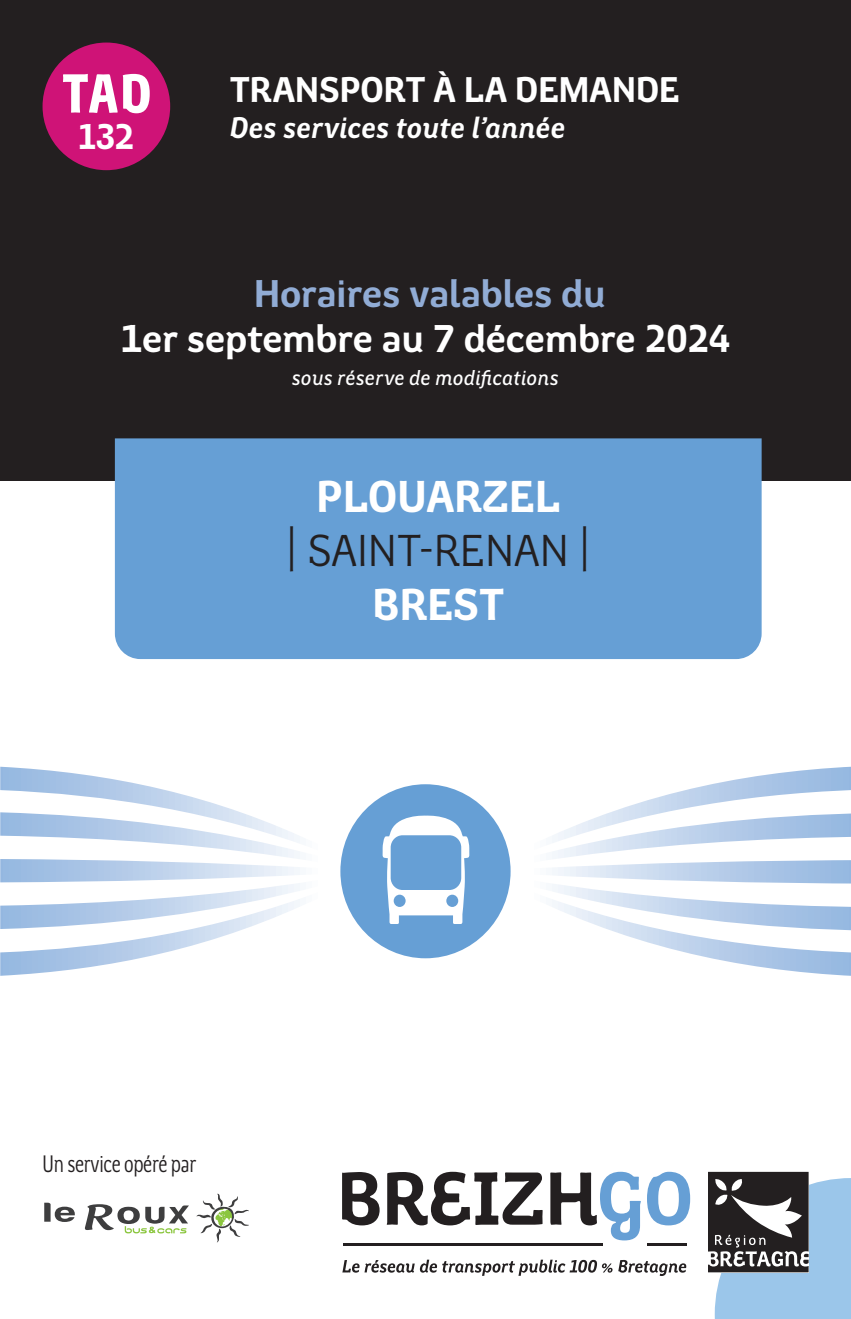
<style>
.page{position:relative;width:851px;height:1319px;background:#fff}
.page>*{position:absolute;margin:0;border:0;box-sizing:border-box;transform-origin:0 0}
.t1{font:700 45px "Region Bretagne New";color:#fff}
.t2{font:45px "Region Bretagne New";color:#231f20}
.t3{font:700 39px "Region Bretagne New";letter-spacing:-.01em;color:#fff}
.t4{font:700 39px "Region Bretagne New";letter-spacing:-.015em;color:#91acd5}
.Titre_TAD{font:700 36px "Region Bretagne New";letter-spacing:-.005em;color:#fff}
.t5{font:italic 700 30px "Region Bretagne New";letter-spacing:.005em;color:#fff}
.Service_opéré_par{font:24px "Region Bretagne Cond New";letter-spacing:-.01em;color:#231f20}
.t6{font:italic 500 21px "Region Bretagne New";letter-spacing:.015em;color:#fff}
</style>
<div class="page">
<div style="left:0;top:0;width:850px;height:480px;background:#231f20"></div>
<svg style="left:342px;top:1172px;width:37px;height:53px"></svg>
<svg style="left:387px;top:1171px;width:155px;height:54px"></svg>
<svg style="left:550px;top:1171px;width:90px;height:69px"></svg>
<svg style="left:647px;top:1171px;width:43px;height:54px"></svg>
<hr style="left:343px;top:1243px;width:259px;height:2px;background:#231f20">
<hr style="left:646px;top:1243px;width:40px;height:2px;background:#231f20">
<svg style="left:342px;top:1260px;width:72px;height:12px"></svg>
<svg style="left:420px;top:1259px;width:192px;height:16px"></svg>
<svg style="left:618px;top:1260px;width:68px;height:15px"></svg>
<svg style="left:708px;top:1171px;width:142px;height:147px;background:#7d90a1"></svg>
<svg style="left:0;top:766px;width:300px;height:209px"></svg>
<div style="left:340px;top:784px;width:170px;height:174px;background:#669fd5;border-radius:50%"></div>
<svg style="left:382px;top:815px;width:87px;height:109px"></svg>
<svg style="left:552px;top:766px;width:298px;height:210px"></svg>
<div style="left:43px;top:43px;width:127px;height:127px;background:#cf1377;border-radius:50%"></div>
<svg style="left:63px;top:74px;width:87px;height:39px"></svg>
<div style="left:115px;top:438px;width:646px;height:221px;background:#669fd5"></div>
<svg style="left:196px;top:1193px;width:53px;height:49px"></svg>
<svg style="left:44px;top:1202px;width:31px;height:19px"></svg>
<svg style="left:85px;top:1204px;width:104px;height:29px"></svg>
<p class="Titre_TAD" style="left:78px;top:117px;width:57px">132</p>
<p class="Titre_TAD" style="left:230px;top:70px;width:451px">TRANSPORT À LA DEMANDE</p>
<p class="t5" style="left:230px;top:111px;width:337px">Des services toute l’année</p>
<p class="t4" style="left:254px;top:272px;width:353px">Horaires valables du</p>
<p class="t3" style="left:120px;top:317px;width:612px">1er septembre au 7 décembre 2024</p>
<p class="t6" style="left:292px;top:366px;width:268px">sous réserve de modifications</p>
<p class="t1" style="left:316px;top:471px;width:246px">PLOUARZEL</p>
<p class="t2" style="left:286px;top:525px;width:306px">| SAINT-RENAN |</p>
<p class="t1" style="left:372px;top:579px;width:133px">BREST</p>
<p class="Service_opéré_par" style="left:43px;top:1150px;width:155px">Un service opéré par</p>
</div>
